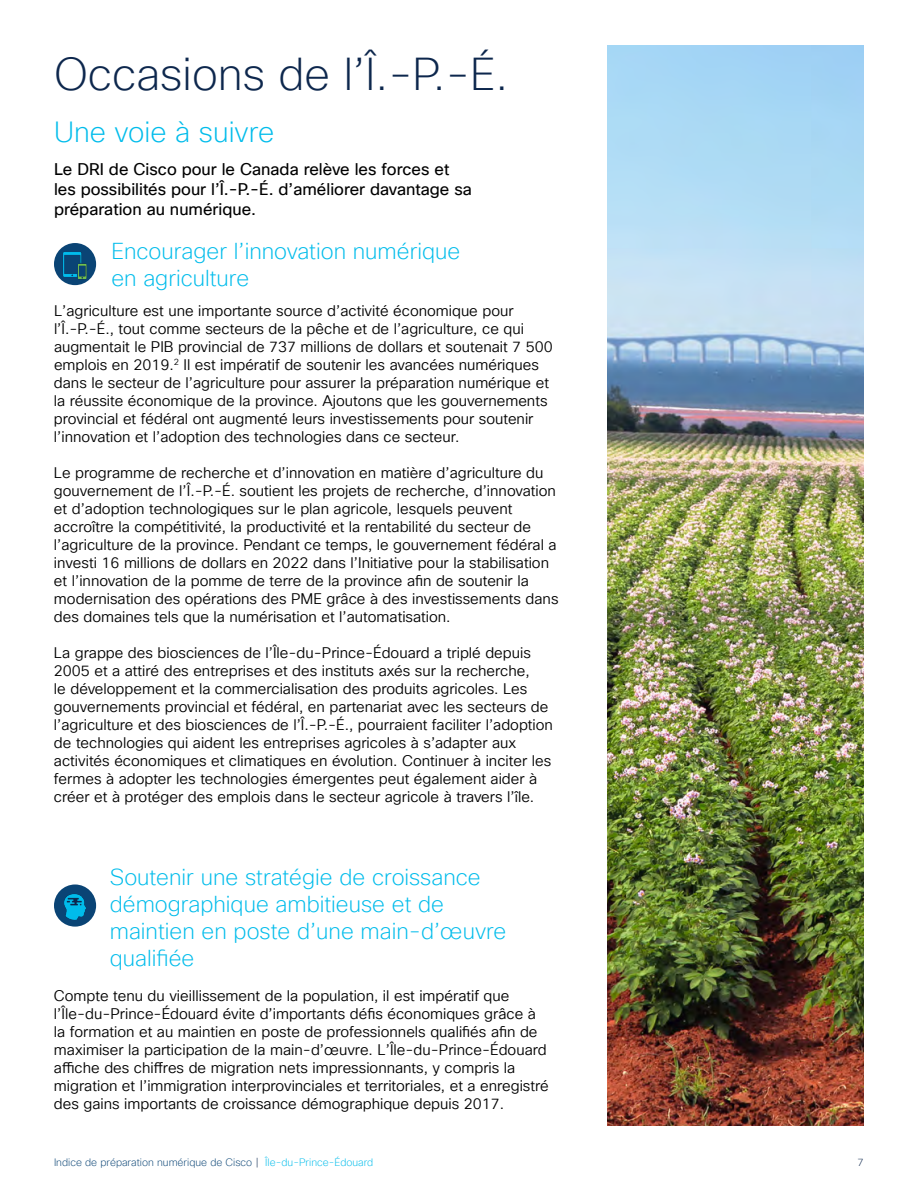
<style>
.page{position:relative;width:918px;height:1188px;background:#fff}
.page>*{position:absolute;margin:0;border:0;box-sizing:border-box;transform-origin:0 0}
.t1{font:200 45px "Cisco Sans TT";color:#0d274d}
.t2{font:200 28.5px "Cisco Sans TT";color:#00bceb}
.t3{font:200 22.5px/27px "Cisco Sans TT";color:#00bceb}
.t4{font:16.5px/19.8px "Cisco Sans TT";color:#000}
.t5{font:15px/18px "Cisco Sans TT Light";color:#000}
.t6{font:200 10.5px "Cisco Sans TT";color:#0a4475}
.t7{font:200 10.5px "Cisco Sans TT";color:#0d274d}
.s1{color:#0d274d}
.s2{color:#00bceb}
</style>
<div class="page">
<div style="left:54px;top:243px;width:42px;height:42px;background:#0a4475;border-radius:50%"></div>
<img style="left:63px;top:252px;width:24px;height:27px">
<div style="left:54px;top:884px;width:42px;height:43px;background:#0a4475;border-radius:50%"></div>
<img style="left:64px;top:894px;width:22px;height:26px">
<img style="left:608px;top:46px;width:256px;height:1080px">
<h1 class="t1" style="left:54px;top:45px;width:456px">Occasions de l’Î.-P.-É.</h1>
<h2 class="t2" style="left:54px;top:114px;width:222px">Une voie à suivre</h2>
<p class="t4" style="left:54px;top:160px;width:419px">Le DRI de Cisco pour le Canada relève les forces et les possibilités pour l’Î.-P.-É. d’améliorer davantage sa préparation au numérique.</p>
<h3 class="t3" style="left:111px;top:238px;width:350px">Encourager l’innovation numérique en agriculture</h3>
<p class="t5" style="left:54px;top:303px;width:500px">L’agriculture est une importante source d’activité économique pour l’Î.-P.-É., tout comme secteurs de la pêche et de l’agriculture, ce qui augmentait le PIB provincial de 737 millions de dollars et soutenait 7 500 emplois en 2019.<sup>2</sup> Il est impératif de soutenir les avancées numériques dans le secteur de l’agriculture pour assurer la préparation numérique et la réussite économique de la province. Ajoutons que les gouvernements provincial et fédéral ont augmenté leurs investissements pour soutenir l’innovation et l’adoption des technologies dans ce secteur.</p>
<p class="t5" style="left:54px;top:465px;width:506px">Le programme de recherche et d’innovation en matière d’agriculture du gouvernement de l’Î.-P.-É. soutient les projets de recherche, d’innovation et d’adoption technologiques sur le plan agricole, lesquels peuvent accroître la compétitivité, la productivité et la rentabilité du secteur de l’agriculture de la province. Pendant ce temps, le gouvernement fédéral a investi 16 millions de dollars en 2022 dans l’Initiative pour la stabilisation et l’innovation de la pomme de terre de la province afin de soutenir la modernisation des opérations des PME grâce à des investissements dans des domaines tels que la numérisation et l’automatisation.</p>
<p class="t5" style="left:54px;top:645px;width:501px">La grappe des biosciences de l’Île-du-Prince-Édouard a triplé depuis 2005 et a attiré des entreprises et des instituts axés sur la recherche,<br>le développement et la commercialisation des produits agricoles. Les gouvernements provincial et fédéral, en partenariat avec les secteurs de l’agriculture et des biosciences de l’Î.-P.-É., pourraient faciliter l’adoption de technologies qui aident les entreprises agricoles à s’adapter aux activités économiques et climatiques en évolution. Continuer à inciter les fermes à adopter les technologies émergentes peut également aider à créer et à protéger des emplois dans le secteur agricole à travers l’île.</p>
<h3 class="t3" style="left:110px;top:864px;width:398px">Soutenir une stratégie de croissance démographique ambitieuse et de maintien en poste d’une main-d’œuvre qualifiée</h3>
<p class="t5" style="left:54px;top:987px;width:496px">Compte tenu du vieillissement de la population, il est impératif que l’Île-du-Prince-Édouard évite d’importants défis économiques grâce à la formation et au maintien en poste de professionnels qualifiés afin de maximiser la participation de la main-d’œuvre. L’Île-du-Prince-Édouard affiche des chiffres de migration nets impressionnants, y compris la migration et l’immigration interprovinciales et territoriales, et a enregistré des gains importants de croissance démographique depuis 2017.</p>
<p class="t6" style="left:54px;top:1156px;width:321px">Indice de préparation numérique de Cisco <span class="s1">|</span> <span class="s2">Île-du-Prince-Édouard</span></p>
<p class="t7" style="left:858px;top:1156px;width:8px">7</p>
</div>
